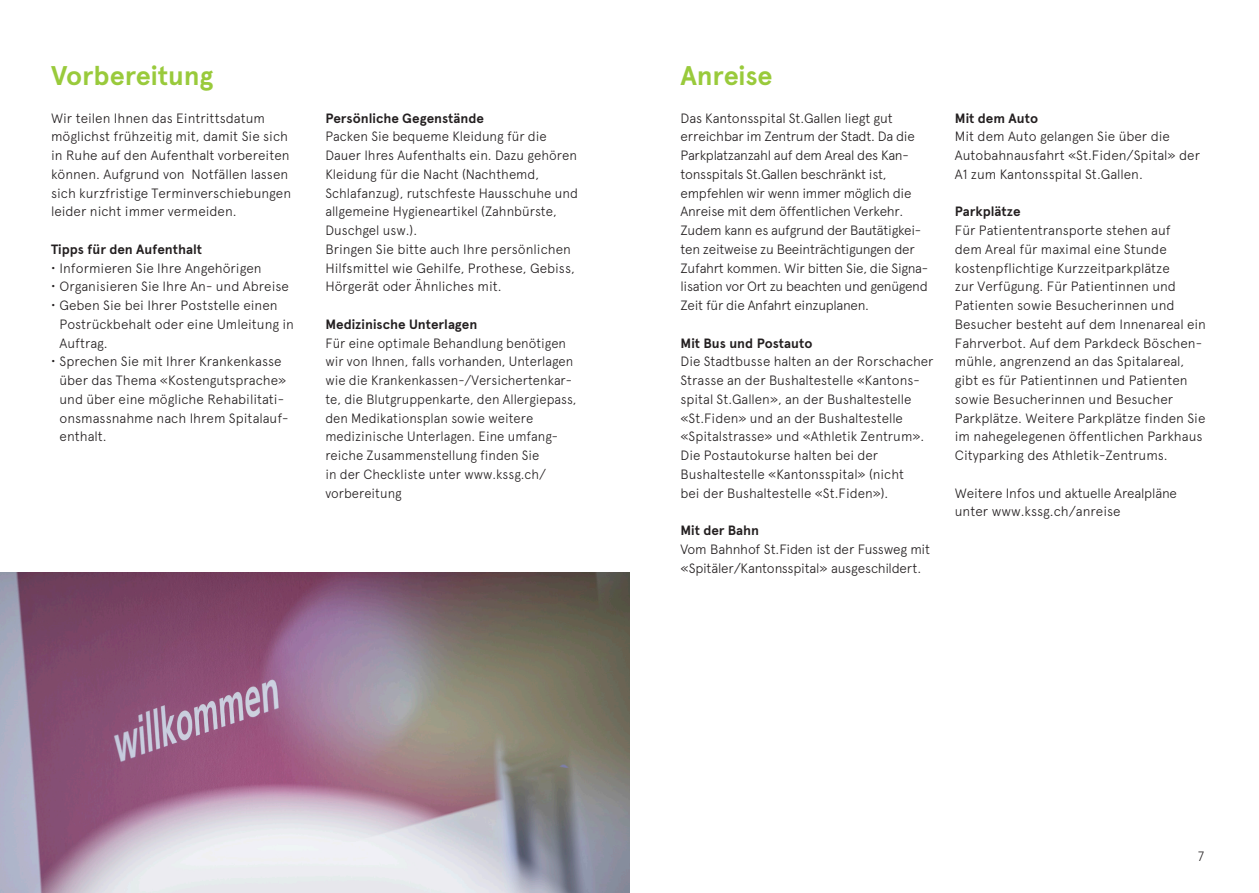
<style>
.page{position:relative;width:1259px;height:893px;background:#fff}
.page>*{position:absolute;margin:0;border:0;box-sizing:border-box;transform-origin:0 0}
.t1{font:700 27px "Apercu";letter-spacing:-.005em;color:#99ca3b}
.t2{font:300 13.5px/18.8px "Apercu";color:#231f20}
.t3{font:300 13.5px/18.8px "Apercu";letter-spacing:-.02em;color:#231f20}
.t4{font:700 13.5px "Apercu";color:#231f20}
.s1{font-weight:700}
</style>
<div class="page">
<img style="left:0;top:573px;width:629px;height:320px">
<h1 class="t1" style="left:51px;top:59px;width:164px">Vorbereitung</h1>
<p class="t2" style="left:51px;top:108px;width:242px">Wir teilen Ihnen das Eintrittsdatum möglichst frühzeitig mit, damit Sie sich in Ruhe auf den Aufenthalt vorbereiten können. Aufgrund von Notfällen lassen sich kurzfristige Terminverschiebungen leider nicht immer vermeiden.</p>
<p class="t4" style="left:51px;top:241px;width:153px">Tipps für den Aufenthalt</p>
<p class="t2" style="left:51px;top:258px;width:212px"><span class="s1">·</span> Informieren Sie Ihre Angehörigen</p>
<p class="t2" style="left:51px;top:277px;width:239px"><span class="s1">·</span> Organisieren Sie Ihre An- und Abreise</p>
<p class="t2" style="left:51px;top:296px;width:228px"><span class="s1">·</span> Geben Sie bei Ihrer Poststelle einen</p>
<p class="t2" style="left:60px;top:315px;width:236px">Postrückbehalt oder eine Umleitung in</p>
<p class="t2" style="left:60px;top:333px;width:50px">Auftrag.</p>
<p class="t2" style="left:51px;top:352px;width:232px"><span class="s1">·</span> Sprechen Sie mit Ihrer Krankenkasse</p>
<p class="t2" style="left:60px;top:371px;width:228px">über das Thema «Kostengutsprache»</p>
<p class="t2" style="left:60px;top:390px;width:226px">und über eine mögliche Rehabilitati-</p>
<p class="t2" style="left:60px;top:408px;width:231px">onsmassnahme nach Ihrem Spitalauf-</p>
<p class="t2" style="left:60px;top:427px;width:49px">enthalt.</p>
<p class="t4" style="left:325px;top:110px;width:160px">Persönliche Gegenstände</p>
<p class="t2" style="left:325px;top:127px;width:254px">Packen Sie bequeme Kleidung für die Dauer Ihres Aufenthalts ein. Dazu gehören Kleidung für die Nacht (Nachthemd, Schlafanzug), rutschfeste Hausschuhe und allgemeine Hygieneartikel (Zahnbürste, Duschgel usw.).<br>Bringen Sie bitte auch Ihre persönlichen Hilfsmittel wie Gehilfe, Prothese, Gebiss, Hörgerät oder Ähnliches mit.</p>
<p class="t4" style="left:325px;top:316px;width:153px">Medizinische Unterlagen</p>
<p class="t2" style="left:325px;top:333px;width:253px">Für eine optimale Behandlung benötigen wir von Ihnen, falls vorhanden, Unterlagen wie die Krankenkassen-/Versichertenkar&shy;te, die Blutgruppenkarte, den Allergiepass, den Medikationsplan sowie weitere medizinische Unterlagen. Eine umfang&shy;reiche Zusammenstellung finden Sie<br>in der Checkliste unter www.kssg.ch/ vorbereitung</p>
<h1 class="t1" style="left:680px;top:59px;width:94px">Anreise</h1>
<p class="t3" style="left:680px;top:108px;width:249px">Das Kantonsspital St.Gallen liegt gut erreichbar im Zentrum der Stadt. Da die Parkplatzanzahl auf dem Areal des Kan&shy;tonsspitals St.Gallen beschränkt ist, empfehlen wir wenn immer möglich die Anreise mit dem öffentlichen Verkehr.<br>Zudem kann es aufgrund der Bautätigkei&shy;ten zeitweise zu Beeinträchtigungen der Zufahrt kommen. Wir bitten Sie, die Signa&shy;lisation vor Ort zu beachten und genügend Zeit für die Anfahrt einzuplanen.</p>
<p class="t4" style="left:680px;top:335px;width:133px">Mit Bus und Postauto</p>
<p class="t2" style="left:680px;top:352px;width:254px">Die Stadtbusse halten an der Rorschacher Strasse an der Bushaltestelle «Kantons&shy;spital St.Gallen», an der Bushaltestelle «St.Fiden» und an der Bushaltestelle «Spitalstrasse» und «Athletik Zentrum».<br>Die Postautokurse halten bei der Bushaltestelle «Kantonsspital» (nicht<br>bei der Bushaltestelle «St.Fiden»).</p>
<p class="t4" style="left:680px;top:522px;width:80px">Mit der Bahn</p>
<p class="t2" style="left:680px;top:540px;width:251px">Vom Bahnhof St.Fiden ist der Fussweg mit «Spitäler/Kantonsspital» ausgeschildert.</p>
<p class="t4" style="left:955px;top:110px;width:85px">Mit dem Auto</p>
<p class="t2" style="left:955px;top:127px;width:247px">Mit dem Auto gelangen Sie über die<br>Autobahnausfahrt «St.Fiden/Spital» der<br>A1 zum Kantonsspital St.Gallen.</p>
<p class="t4" style="left:955px;top:203px;width:67px">Parkplätze</p>
<p class="t2" style="left:955px;top:221px;width:253px">Für Patiententransporte stehen auf<br>dem Areal für maximal eine Stunde kostenpflichtige Kurzzeitparkplätze<br>zur Verfügung. Für Patientinnen und Patienten sowie Besucherinnen und Besucher besteht auf dem Innenareal ein Fahrverbot. Auf dem Parkdeck Böschen&shy;mühle, angrenzend an das Spitalareal, gibt es für Patientinnen und Patienten sowie Besucherinnen und Besucher Parkplätze. Weitere Parkplätze finden Sie im nahegelegenen öffentlichen Parkhaus Cityparking des Athletik-Zentrums.</p>
<p class="t2" style="left:955px;top:483px;width:224px">Weitere Infos und aktuelle Arealpläne unter www.kssg.ch/anreise</p>
<p class="t2" style="left:1197px;top:846px;width:8px">7</p>
</div>
